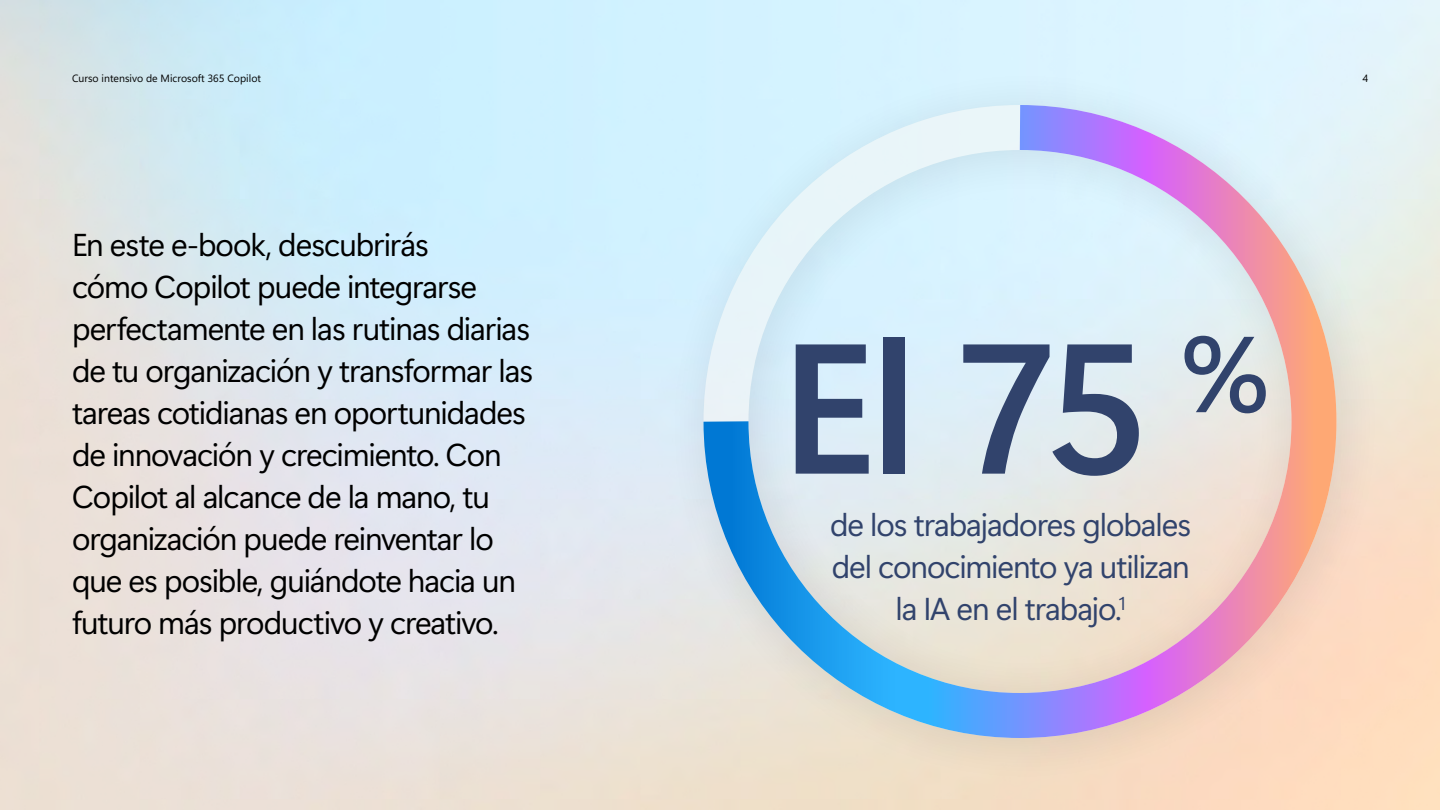
<style>
.page{position:relative;width:1440px;height:810px;background:#fff}
.page>*{position:absolute;margin:0;border:0;box-sizing:border-box;transform-origin:0 0}
.Data_Lg{font:184.5px "Segoe Sans 240000";color:#31436c}
.P_XL{font:31.5px/42px "Segoe Sans 240000";letter-spacing:-.03em;color:#000}
.P_XL-2{font:31.5px/42px "Segoe Sans 240000";letter-spacing:-.03em;color:#31436c;text-align:center}
.Page_Header{font:10.5px "Segoe Sans a 8000";color:#000}
.Page{font:10.5px "Segoe Sans a 8000";color:#000}
</style>
<div class="page">
<div style="left:659px;top:60px;width:731px;height:731px;background:#000;opacity:.2"></div>
<svg style="left:681px;top:82px;width:678px;height:678px;background:#d9dde5"></svg>
<p class="Page_Header" style="left:72px;top:71px;width:191px">Curso intensivo de Microsoft 365 Copilot</p>
<p class="Page" style="left:1362px;top:71px;width:7px">4</p>
<p class="P_XL" style="left:72px;top:223px;width:463px">En este e-book, descubrirás<br>cómo Copilot puede integrarse perfectamente en las rutinas diarias de tu organización y transformar las tareas cotidianas en oportunidades de innovación y crecimiento. Con Copilot al alcance de la mano, tu organización puede reinventar lo que es posible, guiándote hacia un futuro más productivo y creativo.</p>
<p class="Data_Lg" style="left:781px;top:276px;width:490px">El 75 <sup>%</sup></p>
<p class="P_XL-2" style="left:830px;top:503px;width:363px">de los trabajadores globales del conocimiento ya utilizan la IA en el trabajo.<sup>1</sup></p>
</div>
